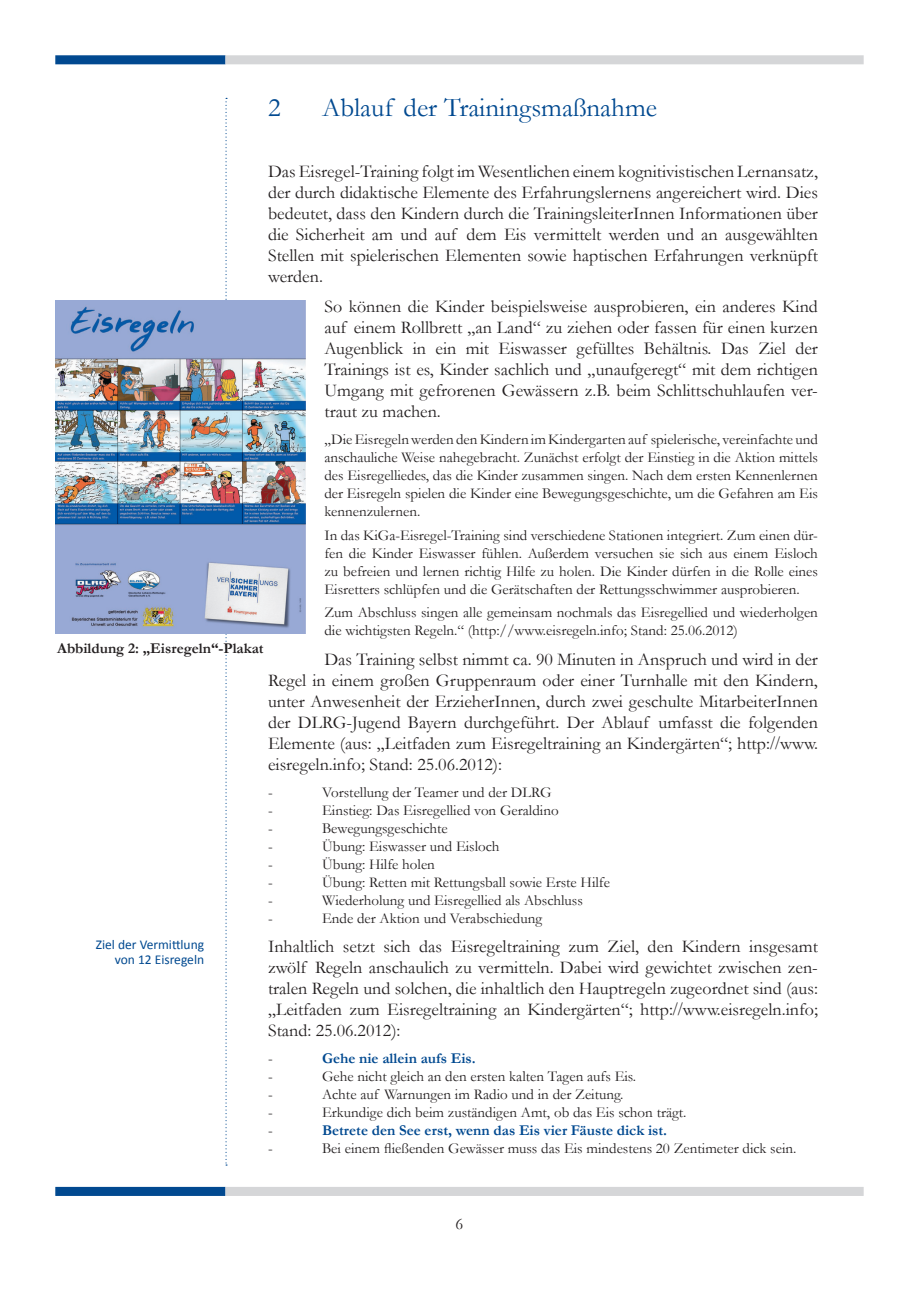
<style>
.page{position:relative;width:919px;height:1289px;background:#fff}
.page>*{position:absolute;margin:0;border:0;box-sizing:border-box;transform-origin:0 0}
.t1{font:27px "Garamond";color:#014990}
.t2{font:18px/21px "Garamond";color:#231f20;text-align:justify}
.t3{font:16.5px "Garamond";color:#231f20}
.t4{font:15px/18px "Garamond";color:#231f20;text-align:justify}
.t5{font:700 15px "Garamond";color:#014990}
.t6{font:700 15px "Garamond";color:#231f20}
.t7{font:13.5px/15px "Calibri";color:#014990;text-align:right}
.s1{font-family:"Times New Roman"}
</style>
<div class="page">
<div style="left:55px;top:1186px;width:170px;height:9px;background:#014990;border:2px solid #014990"></div>
<svg style="left:225px;top:98px;width:2px;height:1067px"></svg>
<div style="left:225px;top:1186px;width:638px;height:9px;background:#d5d6d8;border:2px solid #d5d6d8"></div>
<div style="left:55px;top:55px;width:170px;height:9px;background:#014990;border:2px solid #014990"></div>
<div style="left:225px;top:55px;width:638px;height:9px;background:#d5d6d8;border:2px solid #d5d6d8"></div>
<img style="left:55px;top:300px;width:250px;height:333px">
<h1 class="t1" style="left:268px;top:91px;width:14px">2</h1>
<h1 class="t1" style="left:322px;top:91px;width:336px">Ablauf der Trainingsmaßnahme</h1>
<p class="t2" style="left:268px;top:160px;width:551px">Das Eisregel-Training folgt im Wesentlichen einem kognitivistischen Lernansatz, der durch didaktische Elemente des Erfahrungslernens angereichert wird. Dies bedeutet, dass den Kindern durch die TrainingsleiterInnen Informationen über die Sicherheit am und auf dem Eis vermittelt werden und an ausgewählten Stellen mit spielerischen Elementen sowie haptischen Erfahrungen verknüpft werden.</p>
<p class="t2" style="left:324px;top:295px;width:495px">So können die Kinder beispielsweise ausprobieren, ein anderes Kind auf einem Rollbrett „an Land“ zu ziehen oder fassen für einen kurzen Augenblick in ein mit Eiswasser gefülltes Behältnis. Das Ziel der Trainings ist es, Kinder sachlich und „unaufgeregt“ mit dem richtigen Umgang mit gefrorenen Gewässern z.B. beim Schlittschuhlaufen ver&shy;traut zu machen.</p>
<p class="t4" style="left:324px;top:430px;width:495px">„Die Eisregeln werden den Kindern im Kindergarten auf spielerische, vereinfachte und anschauliche Weise nahegebracht. Zunächst erfolgt der Einstieg in die Aktion mittels des Eisregelliedes, das die Kinder zusammen singen. Nach dem ersten Kennenlernen der Eisregeln spielen die Kinder eine Bewegungsgeschichte, um die Gefahren am Eis kennenzulernen.</p>
<p class="t4" style="left:324px;top:525px;width:495px">In das KiGa-Eisregel-Training sind verschiedene Stationen integriert. Zum einen dür&shy;fen die Kinder Eiswasser fühlen. Außerdem versuchen sie sich aus einem Eisloch zu befreien und lernen richtig Hilfe zu holen. Die Kinder dürfen in die Rolle eines Eisretters schlüpfen und die Gerätschaften der Rettungsschwimmer ausprobieren.</p>
<p class="t4" style="left:324px;top:603px;width:495px">Zum Abschluss singen alle gemeinsam nochmals das Eisregellied und wiederholgen die wichtigsten Regeln.“ (http://www.eisregeln.info; Stand: 25.06.2012)</p>
<p class="t2" style="left:268px;top:648px;width:551px;text-indent:56px">Das Training selbst nimmt ca. 90 Minuten in Anspruch und wird in der Regel in einem großen Gruppenraum oder einer Turnhalle mit den Kindern, unter Anwesenheit der ErzieherInnen, durch zwei geschulte MitarbeiterInnen der DLRG-Jugend Bayern durchgeführt. Der Ablauf umfasst die folgenden Elemente (aus: „Leitfaden zum Eisregeltraining an Kindergärten“; http:<span class="s1">//</span>www. eisregeln.info; Stand: 25.06.2012):</p>
<p class="t4" style="left:268px;top:782px;width:6px">-</p>
<p class="t4" style="left:322px;top:782px;width:231px">Vorstellung der Teamer und der DLRG</p>
<p class="t4" style="left:268px;top:800px;width:6px">-</p>
<p class="t4" style="left:322px;top:800px;width:238px">Einstieg: Das Eisregellied von Geraldino</p>
<p class="t4" style="left:268px;top:818px;width:6px">-</p>
<p class="t4" style="left:322px;top:818px;width:127px">Bewegungsgeschichte</p>
<p class="t4" style="left:268px;top:836px;width:6px">-</p>
<p class="t4" style="left:322px;top:836px;width:179px">Übung: Eiswasser und Eisloch</p>
<p class="t4" style="left:268px;top:854px;width:6px">-</p>
<p class="t4" style="left:322px;top:854px;width:114px">Übung: Hilfe holen</p>
<p class="t4" style="left:268px;top:872px;width:6px">-</p>
<p class="t4" style="left:322px;top:872px;width:289px">Übung: Retten mit Rettungsball sowie Erste Hilfe</p>
<p class="t4" style="left:268px;top:890px;width:6px">-</p>
<p class="t4" style="left:322px;top:890px;width:262px">Wiederholung und Eisregellied als Abschluss</p>
<p class="t4" style="left:268px;top:908px;width:6px">-</p>
<p class="t4" style="left:322px;top:908px;width:221px">Ende der Aktion und Verabschiedung</p>
<p class="t2" style="left:268px;top:935px;width:551px">Inhaltlich setzt sich das Eisregeltraining zum Ziel, den Kindern insgesamt zwölf Regeln anschaulich zu vermitteln. Dabei wird gewichtet zwischen zen&shy;tralen Regeln und solchen, die inhaltlich den Hauptregeln zugeordnet sind (aus: „Leitfaden zum Eisregeltraining an Kindergärten“; http:<span class="s1">//</span>www.eisregeln.info; Stand: 25.06.2012):</p>
<p class="t4" style="left:268px;top:1048px;width:6px">-</p>
<p class="t5" style="left:322px;top:1049px;width:155px">Gehe nie allein aufs Eis.</p>
<p class="t4" style="left:268px;top:1066px;width:6px">-</p>
<p class="t4" style="left:322px;top:1066px;width:315px">Gehe nicht gleich an den ersten kalten Tagen aufs Eis.</p>
<p class="t4" style="left:268px;top:1084px;width:6px">-</p>
<p class="t4" style="left:322px;top:1084px;width:303px">Achte auf Warnungen im Radio und in der Zeitung.</p>
<p class="t4" style="left:268px;top:1102px;width:6px">-</p>
<p class="t4" style="left:322px;top:1102px;width:366px">Erkundige dich beim zuständigen Amt, ob das Eis schon trägt.</p>
<p class="t4" style="left:268px;top:1120px;width:6px">-</p>
<p class="t5" style="left:322px;top:1121px;width:346px">Betrete den See erst, wenn das Eis vier Fäuste dick ist.</p>
<p class="t4" style="left:268px;top:1138px;width:6px">-</p>
<p class="t4" style="left:322px;top:1138px;width:476px">Bei einem fließenden Gewässer muss das Eis mindestens 20 Zentimeter dick sein.</p>
<p class="t6" style="left:57px;top:639px;width:208px">Abbildung 2: „Eisregeln“-Plakat</p>
<p class="t7" style="left:96px;top:936px;width:110px">Ziel der Vermittlung von 12 Eisregeln</p>
<p class="t3" style="left:455px;top:1214px;width:9px">6</p>
</div>
